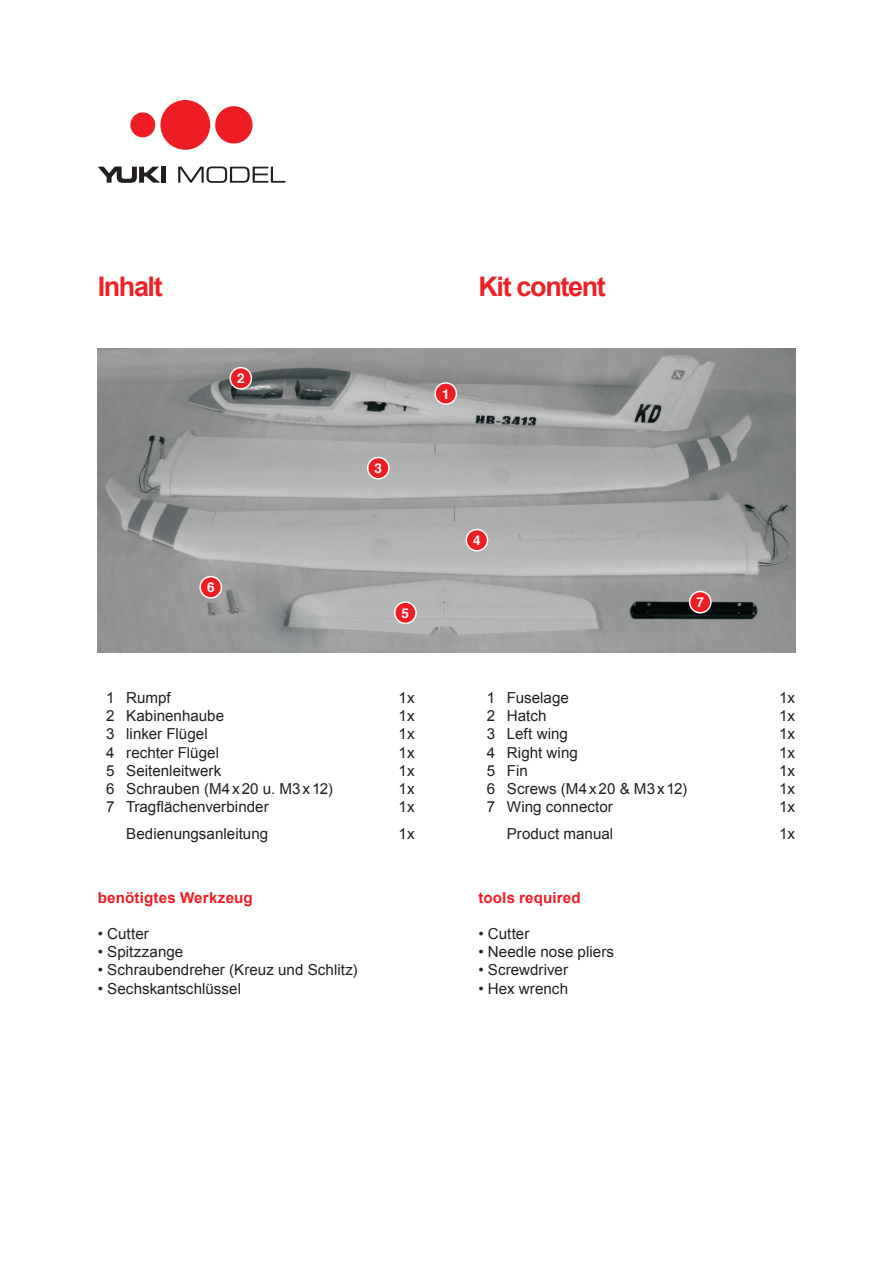
<style>
.page{position:relative;width:893px;height:1263px;background:#fff}
.page>*{position:absolute;margin:0;border:0;box-sizing:border-box;transform-origin:0 0}
.t1{font:700 27px "Arial";letter-spacing:-.055em;color:#eb2328}
.t2{font:15.15px "Arial";color:#231f20}
.t3{font:700 15.15px "Arial";letter-spacing:.01em;color:#ee1d23}
.t4{font:700 13.5px "Helvetica";color:#fff}
</style>
<div class="page">
<svg style="left:98px;top:167px;width:62px;height:16px"></svg>
<div style="left:161px;top:167px;width:5px;height:16px;background:#231f20"></div>
<svg style="left:178px;top:166px;width:107px;height:17px"></svg>
<div style="left:130px;top:112px;width:25px;height:25px;background:#ee1d23;border-radius:50%"></div>
<div style="left:215px;top:106px;width:38px;height:38px;background:#ee1d23;border-radius:50%"></div>
<div style="left:160px;top:100px;width:50px;height:50px;background:#ee1d23;border-radius:50%"></div>
<img style="left:98px;top:349px;width:697px;height:304px">
<div style="left:435px;top:383px;width:21px;height:21px;background:#ee1d23;border-radius:50%"></div>
<div style="left:434px;top:382px;width:23px;height:23px;border:2px solid #fff;border-radius:50%"></div>
<div style="left:230px;top:368px;width:21px;height:21px;background:#ee1d23;border-radius:50%"></div>
<div style="left:229px;top:367px;width:23px;height:23px;border:2px solid #fff;border-radius:50%"></div>
<div style="left:368px;top:457px;width:21px;height:22px;background:#ee1d23;border-radius:50%"></div>
<div style="left:367px;top:457px;width:23px;height:22px;border:2px solid #fff;border-radius:50%"></div>
<div style="left:466px;top:529px;width:21px;height:22px;background:#ee1d23;border-radius:50%"></div>
<div style="left:465px;top:529px;width:23px;height:22px;border:2px solid #fff;border-radius:50%"></div>
<div style="left:395px;top:602px;width:21px;height:21px;background:#ee1d23;border-radius:50%"></div>
<div style="left:394px;top:601px;width:23px;height:23px;border:2px solid #fff;border-radius:50%"></div>
<div style="left:200px;top:577px;width:21px;height:21px;background:#ee1d23;border-radius:50%"></div>
<div style="left:199px;top:576px;width:23px;height:23px;border:2px solid #fff;border-radius:50%"></div>
<div style="left:690px;top:591px;width:21px;height:22px;background:#ee1d23;border-radius:50%"></div>
<div style="left:689px;top:591px;width:23px;height:22px;border:2px solid #fff;border-radius:50%"></div>
<h1 class="t1" style="left:98px;top:269px;width:67px">Inhalt</h1>
<h1 class="t1" style="left:478px;top:269px;width:129px">Kit content</h1>
<p class="t4" style="left:237px;top:368px;width:9px">2</p>
<p class="t4" style="left:207px;top:577px;width:9px">6</p>
<p class="t4" style="left:375px;top:457px;width:9px">3</p>
<p class="t4" style="left:402px;top:602px;width:9px">5</p>
<p class="t4" style="left:442px;top:383px;width:9px">1</p>
<p class="t4" style="left:473px;top:530px;width:9px">4</p>
<p class="t4" style="left:696px;top:591px;width:9px">7</p>
<p class="t2" style="left:106px;top:688px;width:66px">1 Rumpf</p>
<p class="t2" style="left:399px;top:688px;width:17px">1x</p>
<p class="t2" style="left:106px;top:706px;width:119px">2 Kabinenhaube</p>
<p class="t2" style="left:399px;top:706px;width:17px">1x</p>
<p class="t2" style="left:106px;top:724px;width:103px">3 linker Flügel</p>
<p class="t2" style="left:399px;top:724px;width:17px">1x</p>
<p class="t2" style="left:106px;top:742px;width:114px">4 rechter Flügel</p>
<p class="t2" style="left:399px;top:742px;width:17px">1x</p>
<p class="t2" style="left:106px;top:760px;width:117px">5 Seitenleitwerk</p>
<p class="t2" style="left:399px;top:760px;width:17px">1x</p>
<p class="t2" style="left:106px;top:779px;width:228px">6 Schrauben (M4x20 u. M3x12)</p>
<p class="t2" style="left:399px;top:779px;width:17px">1x</p>
<p class="t2" style="left:106px;top:797px;width:164px">7 Tragflächenverbinder</p>
<p class="t2" style="left:399px;top:797px;width:17px">1x</p>
<p class="t2" style="left:126px;top:824px;width:143px">Bedienungsanleitung</p>
<p class="t2" style="left:399px;top:824px;width:17px">1x</p>
<p class="t3" style="left:98px;top:887px;width:156px">benötigtes Werkzeug</p>
<p class="t2" style="left:98px;top:924px;width:53px">• Cutter</p>
<p class="t2" style="left:98px;top:942px;width:87px">• Spitzzange</p>
<p class="t2" style="left:98px;top:960px;width:261px">• Schraubendreher (Kreuz und Schlitz)</p>
<p class="t2" style="left:98px;top:978px;width:145px">• Sechskantschlüssel</p>
<p class="t2" style="left:487px;top:688px;width:84px">1 Fuselage</p>
<p class="t2" style="left:779px;top:688px;width:17px">1x</p>
<p class="t2" style="left:487px;top:706px;width:61px">2 Hatch</p>
<p class="t2" style="left:779px;top:706px;width:17px">1x</p>
<p class="t2" style="left:487px;top:724px;width:83px">3 Left wing</p>
<p class="t2" style="left:779px;top:724px;width:17px">1x</p>
<p class="t2" style="left:487px;top:742px;width:93px">4 Right wing</p>
<p class="t2" style="left:779px;top:742px;width:17px">1x</p>
<p class="t2" style="left:487px;top:760px;width:43px">5 Fin</p>
<p class="t2" style="left:779px;top:760px;width:17px">1x</p>
<p class="t2" style="left:487px;top:779px;width:202px">6 Screws (M4x20 &amp; M3x12)</p>
<p class="t2" style="left:779px;top:779px;width:17px">1x</p>
<p class="t2" style="left:487px;top:797px;width:128px">7 Wing connector</p>
<p class="t2" style="left:779px;top:797px;width:17px">1x</p>
<p class="t2" style="left:507px;top:824px;width:108px">Product manual</p>
<p class="t2" style="left:779px;top:824px;width:17px">1x</p>
<p class="t3" style="left:478px;top:887px;width:104px">tools required</p>
<p class="t2" style="left:478px;top:924px;width:53px">• Cutter</p>
<p class="t2" style="left:478px;top:942px;width:137px">• Needle nose pliers</p>
<p class="t2" style="left:478px;top:960px;width:91px">• Screwdriver</p>
<p class="t2" style="left:478px;top:978px;width:91px">• Hex wrench</p>
</div>
